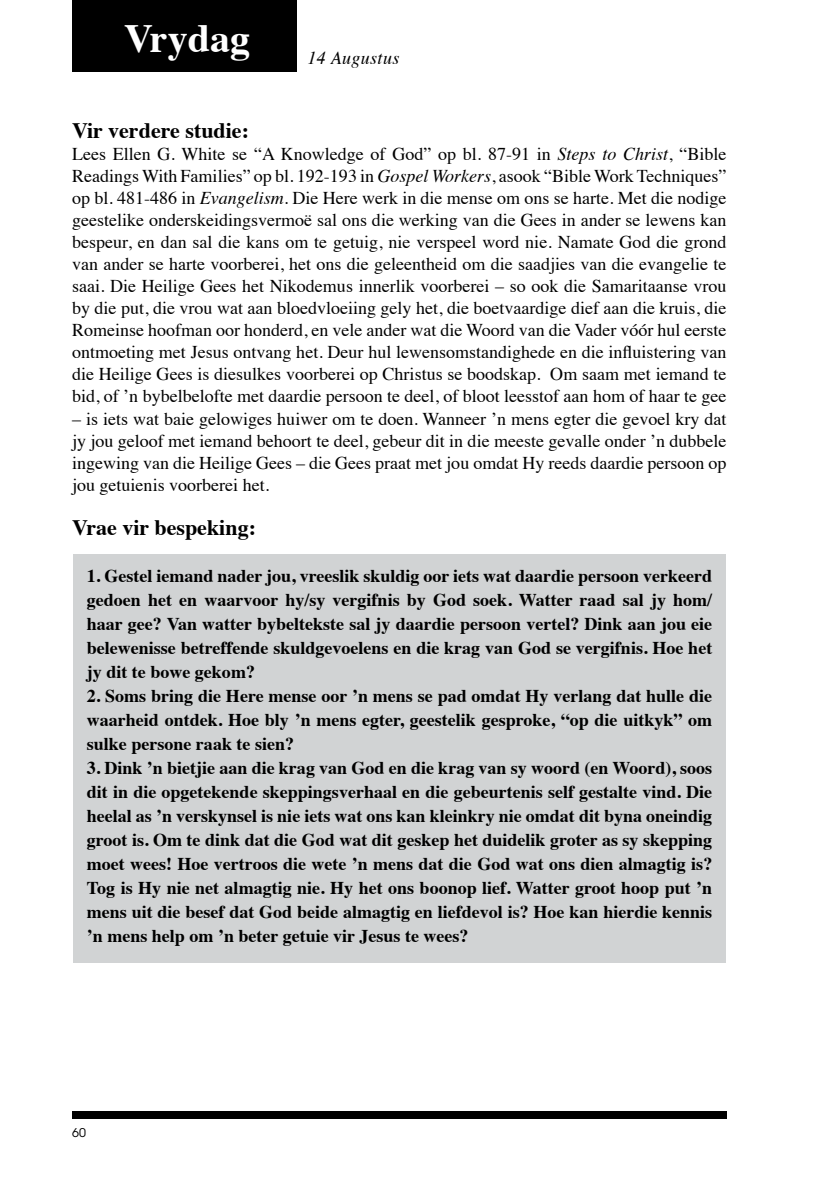
<style>
.page{position:relative;width:840px;height:1191px;background:#fff}
.page>*{position:absolute;margin:0;border:0;box-sizing:border-box;transform-origin:0 0}
.t1{font:700 40px "Times";color:#fff}
.t2{font:700 22px "Times";color:#000}
.t3{font:18px/22px "Times";color:#000;text-align:justify}
.t4{font:700 18px/24px "Times";color:#000;text-align:justify}
.t5{font:italic 18px "Times";letter-spacing:.02em;color:#000}
.t6{font:12px "ITC Avant Garde Std";color:#000}
.s1{font-style:italic}
</style>
<div class="page">
<div style="left:72px;top:1111px;width:654px;height:8px;background:#000"></div>
<div style="left:72px;top:0;width:225px;height:71px;background:#000"></div>
<div style="left:73px;top:554px;width:652px;height:408px;background:#d1d3d4"></div>
<h1 class="t1" style="left:124px;top:0;width:127px">Vrydag</h1>
<p class="t5" style="left:307px;top:42px;width:93px">14 Augustus</p>
<p class="t2" style="left:72px;top:110px;width:178px">Vir verdere studie:</p>
<p class="t3" style="left:72px;top:142px;width:655px">Lees Ellen G. White se “A Knowledge of God” op bl. 87-91 in <span class="s1">Steps to Christ</span>, “Bible Readings With Families” op bl. 192-193 in <span class="s1">Gospel Workers</span>, asook “Bible Work Techniques” op bl. 481-486 in <span class="s1">Evangelism.</span> Die Here werk in die mense om ons se harte. Met die nodige geestelike onderskeidingsvermoë sal ons die werking van die Gees in ander se lewens kan bespeur, en dan sal die kans om te getuig, nie verspeel word nie. Namate God die grond van ander se harte voorberei, het ons die geleentheid om die saadjies van die evangelie te saai. Die Heilige Gees het Nikodemus innerlik voorberei – so ook die Samaritaanse vrou by die put, die vrou wat aan bloedvloeiing gely het, die boetvaardige dief aan die kruis, die Romeinse hoofman oor honderd, en vele ander wat die Woord van die Vader vóór hul eerste ontmoeting met Jesus ontvang het. Deur hul lewensomstandighede en die influistering van die Heilige Gees is diesulkes voorberei op Christus se boodskap. Om saam met iemand te bid, of ’n bybelbelofte met daardie persoon te deel, of bloot leesstof aan hom of haar te gee</p>
<p class="t3" style="left:72px;top:406px;width:655px">– is iets wat baie gelowiges huiwer om te doen. Wanneer ’n mens egter die gevoel kry dat jy jou geloof met iemand behoort te deel, gebeur dit in die meeste gevalle onder ’n dubbele ingewing van die Heilige Gees – die Gees praat met jou omdat Hy reeds daardie persoon op jou getuienis voorberei het.</p>
<p class="t2" style="left:72px;top:506px;width:185px">Vrae vir bespeking:</p>
<p class="t4" style="left:87px;top:562px;width:626px">1. Gestel iemand nader jou, vreeslik skuldig oor iets wat daardie persoon verkeerd gedoen het en waarvoor hy/sy vergifnis by God soek. Watter raad sal jy hom/ haar gee? Van watter bybeltekste sal jy daardie persoon vertel? Dink aan jou eie belewenisse betreffende skuldgevoelens en die krag van God se vergifnis. Hoe het jy dit te bowe gekom?</p>
<p class="t4" style="left:87px;top:682px;width:626px">2. Soms bring die Here mense oor ’n mens se pad omdat Hy verlang dat hulle die waarheid ontdek. Hoe bly ’n mens egter, geestelik gesproke, “op die uitkyk” om sulke persone raak te sien?</p>
<p class="t4" style="left:87px;top:754px;width:626px">3. Dink ’n bietjie aan die krag van God en die krag van sy woord (en Woord), soos dit in die opgetekende skeppingsverhaal en die gebeurtenis self gestalte vind. Die heelal as ’n verskynsel is nie iets wat ons kan kleinkry nie omdat dit byna oneindig groot is. Om te dink dat die God wat dit geskep het duidelik groter as sy skepping moet wees! Hoe vertroos die wete ’n mens dat die God wat ons dien almagtig is?<br>Tog is Hy nie net almagtig nie. Hy het ons boonop lief. Watter groot hoop put ’n mens uit die besef dat God beide almagtig en liefdevol is? Hoe kan hierdie kennis ’n mens help om ’n beter getuie vir Jesus te wees?</p>
<p class="t6" style="left:72px;top:1125px;width:15px">60</p>
</div>
